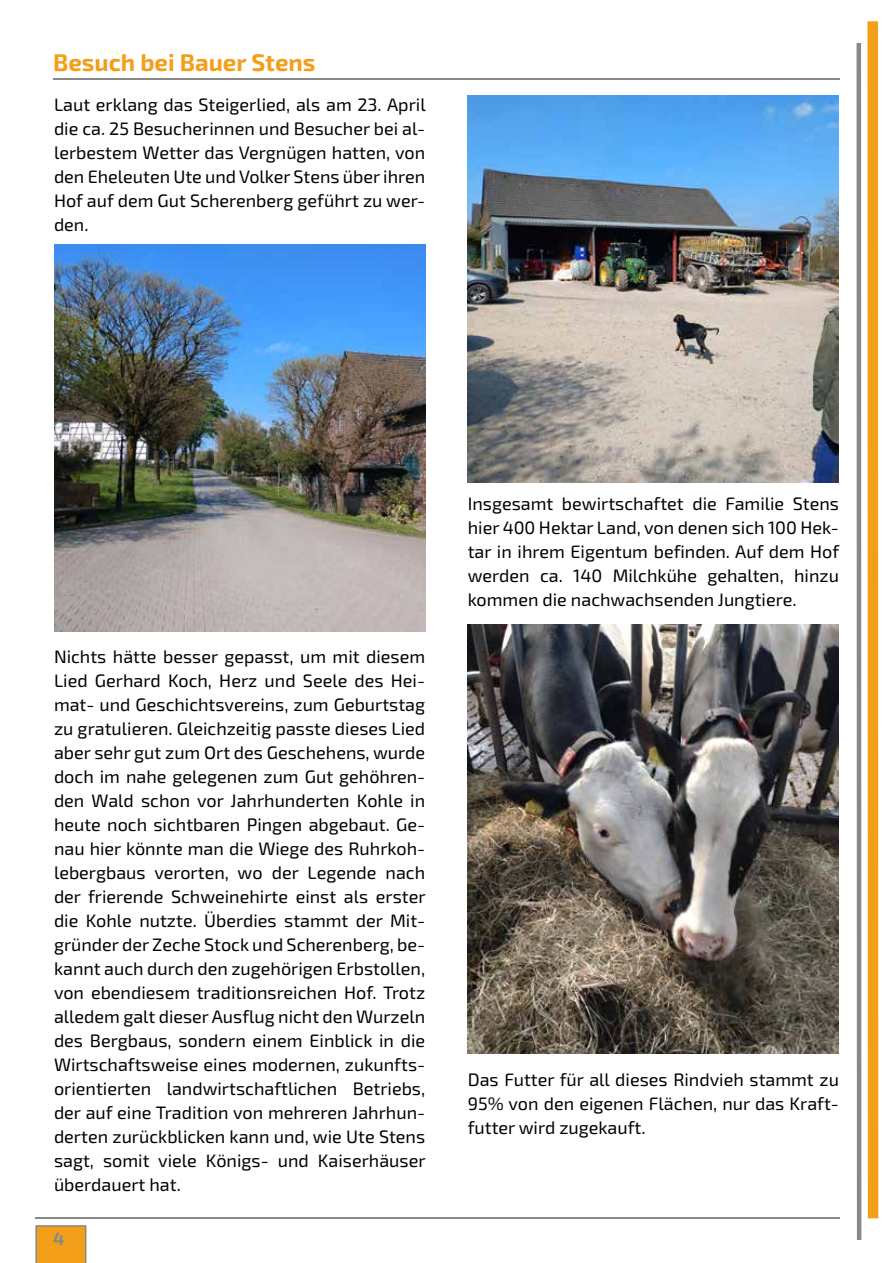
<style>
.page{position:relative;width:893px;height:1263px;background:#fff}
.page>*{position:absolute;margin:0;border:0;box-sizing:border-box;transform-origin:0 0}
.t1{font:700 24px "Exo 2";color:#f49f1a}
.t2{font:18px/24px "Exo 2";color:#000;text-align:justify}
.t3{font:700 18px "Exo 2";color:#86888a}
</style>
<div class="page">
<hr style="left:53px;top:79px;width:787px;height:1px;background:#86888a">
<hr style="left:36px;top:1217px;width:804px;height:1px;background:#86888a">
<div style="left:867px;top:21px;width:11px;height:1197px;background:#f49f1a"></div>
<div style="left:856px;top:43px;width:5px;height:1197px;background:#86888a"></div>
<svg style="left:35px;top:1225px;width:51px;height:38px;background:#ea9e26"></svg>
<img style="left:54px;top:244px;width:371px;height:387px">
<img style="left:467px;top:96px;width:371px;height:387px">
<img style="left:468px;top:624px;width:371px;height:430px">
<h1 class="t1" style="left:53px;top:48px;width:264px">Besuch bei Bauer Stens</h1>
<p class="t2" style="left:54px;top:93px;width:373px">Laut erklang das Steigerlied, als am 23. April die ca. 25 Besucherinnen und Besucher bei al&shy;lerbestem Wetter das Vergnügen hatten, von den Eheleuten Ute und Volker Stens über ihren Hof auf dem Gut Scherenberg geführt zu wer&shy;den.</p>
<p class="t2" style="left:54px;top:645px;width:373px">Nichts hätte besser gepasst, um mit diesem Lied Gerhard Koch, Herz und Seele des Hei&shy;mat- und Geschichtsvereins, zum Geburtstag zu gratulieren. Gleichzeitig passte dieses Lied aber sehr gut zum Ort des Geschehens, wurde doch im nahe gelegenen zum Gut gehöhren&shy;den Wald schon vor Jahrhunderten Kohle in heute noch sichtbaren Pingen abgebaut. Ge&shy;nau hier könnte man die Wiege des Ruhrkoh&shy;lebergbaus verorten, wo der Legende nach der frierende Schweinehirte einst als erster die Kohle nutzte. Überdies stammt der Mit&shy;gründer der Zeche Stock und Scherenberg, be&shy;kannt auch durch den zugehörigen Erbstollen, von ebendiesem traditionsreichen Hof. Trotz alledem galt dieser Ausflug nicht den Wurzeln des Bergbaus, sondern einem Einblick in die Wirtschaftsweise eines modernen, zukunfts&shy;orientierten landwirtschaftlichen Betriebs, der auf eine Tradition von mehreren Jahrhun&shy;derten zurückblicken kann und, wie Ute Stens sagt, somit viele Königs- und Kaiserhäuser überdauert hat.</p>
<p class="t3" style="left:53px;top:1228px;width:13px">4</p>
<p class="t2" style="left:468px;top:492px;width:373px">Insgesamt bewirtschaftet die Familie Stens hier 400 Hektar Land, von denen sich 100 Hek&shy;tar in ihrem Eigentum befinden. Auf dem Hof werden ca. 140 Milchkühe gehalten, hinzu kommen die nachwachsenden Jungtiere.</p>
<p class="t2" style="left:468px;top:1068px;width:373px">Das Futter für all dieses Rindvieh stammt zu 95% von den eigenen Flächen, nur das Kraft&shy;futter wird zugekauft.</p>
</div>
